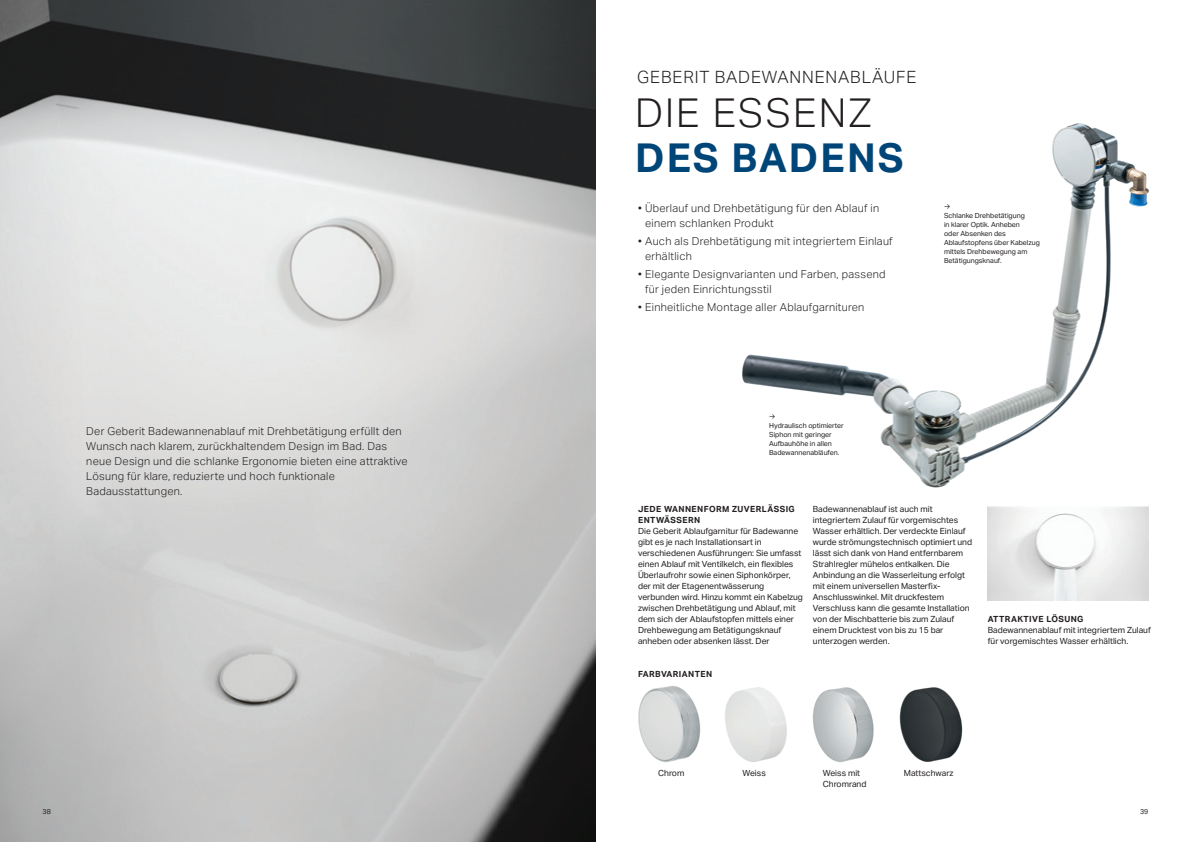
<style>
.page{position:relative;width:1191px;height:842px;background:#fff}
.page>*{position:absolute;margin:0;border:0;box-sizing:border-box;transform-origin:0 0}
.t1{font:300 40px "Aktiv Grotesk Geberit";letter-spacing:.05em;color:#231f20}
.t2{font:700 40px "Aktiv Grotesk Geberit";letter-spacing:.05em;color:#004578}
.t3{font:300 17px "Aktiv Grotesk Geberit";letter-spacing:.05em;color:#231f20}
.t4{font:300 11px/15px "Aktiv Grotesk Geberit";letter-spacing:.025em;color:#231f20}
.t5{font:8.5px/11px "Aktiv Grotesk Geberit";color:#231f20}
.t6{font:700 8.5px/11px "Aktiv Grotesk Geberit";letter-spacing:.05em;color:#231f20}
.t7{font:7px/9px "Aktiv Grotesk Geberit";color:#231f20}
</style>
<div class="page">
<img style="left:742px;top:123px;width:407px;height:365px">
<img style="left:0;top:0;width:595px;height:842px">
<img style="left:987px;top:507px;width:161px;height:94px">
<img style="left:638px;top:685px;width:63px;height:77px">
<img style="left:725px;top:687px;width:62px;height:75px">
<img style="left:812px;top:687px;width:62px;height:75px">
<img style="left:899px;top:687px;width:64px;height:75px">
<p class="t4" style="left:86px;top:424px;width:323px">Der Geberit Badewannenablauf mit Drehbetätigung erfüllt den Wunsch nach klarem, zurückhaltendem Design im Bad. Das neue Design und die schlanke Ergonomie bieten eine attraktive Lösung für klare, reduzierte und hoch funktionale Badausstattungen.</p>
<p class="t4" style="left:65px;top:429px;width:190px">schlanke Ergonomie bieten eine attraktive Lösung für klare, reduzierte und hoch funktionale<br>Badausstattungen.</p>
<h2 class="t3" style="left:637px;top:68px;width:280px">GEBERIT BADEWANNENABLÄUFE</h2>
<h1 class="t1" style="left:635px;top:90px;width:238px">DIE ESSENZ</h1>
<h1 class="t2" style="left:635px;top:133px;width:270px">DES BADENS</h1>
<p class="t4" style="left:645px;top:201px;width:236px;text-indent:-7px">• Überlauf und Drehbetätigung für den Ablauf in einem schlanken Produkt</p>
<p class="t4" style="left:645px;top:234px;width:249px;text-indent:-7px">• Auch als Drehbetätigung mit integriertem Einlauf erhältlich</p>
<p class="t4" style="left:645px;top:267px;width:242px;text-indent:-7px">• Elegante Designvarianten und Farben, passend für jeden Einrichtungsstil</p>
<p class="t4" style="left:638px;top:299px;width:228px">• Einheitliche Montage aller Ablaufgarnituren</p>
<p class="t7" style="left:944px;top:202px;width:97px">→<br>Schlanke Drehbetätigung<br>in klarer Optik. Anheben<br>oder Absenken des<br>Ablaufstopfens über Kabelzug mittels Drehbewegung am<br>Betätigungsknauf.</p>
<p class="t7" style="left:769px;top:412px;width:76px">→<br>Hydraulisch optimierter<br>Siphon mit geringer<br>Aufbauhöhe in allen<br>Badewannenabläufen.</p>
<p class="t6" style="left:638px;top:504px;width:158px">JEDE WANNENFORM ZUVERLÄSSIG<br>ENTWÄSSERN</p>
<p class="t5" style="left:638px;top:526px;width:166px">Die Geberit Ablaufgarnitur für Badewanne gibt es je nach Installationsart in verschiedenen Ausführungen: Sie umfasst einen Ablauf mit Ventilkelch, ein flexibles Überlaufrohr sowie einen Siphonkörper, der mit der Etagenentwässerung verbunden wird. Hinzu kommt ein Kabelzug zwischen Drehbetätigung und Ablauf, mit dem sich der Ablaufstopfen mittels einer Drehbewegung am Betätigungsknauf anheben oder absenken lässt. Der</p>
<p class="t6" style="left:638px;top:669px;width:76px">FARBVARIANTEN</p>
<p class="t5" style="left:813px;top:504px;width:161px">Badewannenablauf ist auch mit integriertem Zulauf für vorgemischtes Wasser erhältlich. Der verdeckte Einlauf wurde strömungstechnisch optimiert und lässt sich dank von Hand entfernbarem Strahlregler mühelos entkalken. Die Anbindung an die Wasserleitung erfolgt mit einem universellen Masterfix-Anschlusswinkel. Mit druckfestem Verschluss kann die gesamte Installation von der Mischbatterie bis zum Zulauf einem Drucktest von bis zu 15 bar unterzogen werden.</p>
<p class="t6" style="left:987px;top:614px;width:97px">ATTRAKTIVE LÖSUNG</p>
<p class="t5" style="left:987px;top:625px;width:165px">Badewannenablauf mit integriertem Zulauf für vorgemischtes Wasser erhältlich.</p>
<p class="t5" style="left:658px;top:768px;width:28px">Chrom</p>
<p class="t5" style="left:742px;top:768px;width:25px">Weiss</p>
<p class="t5" style="left:823px;top:768px;width:45px">Weiss mit<br>Chromrand</p>
<p class="t5" style="left:904px;top:768px;width:51px">Mattschwarz</p>
<p class="t7" style="left:43px;top:807px;width:10px">38</p>
<p class="t7" style="left:1140px;top:807px;width:10px">39</p>
</div>
